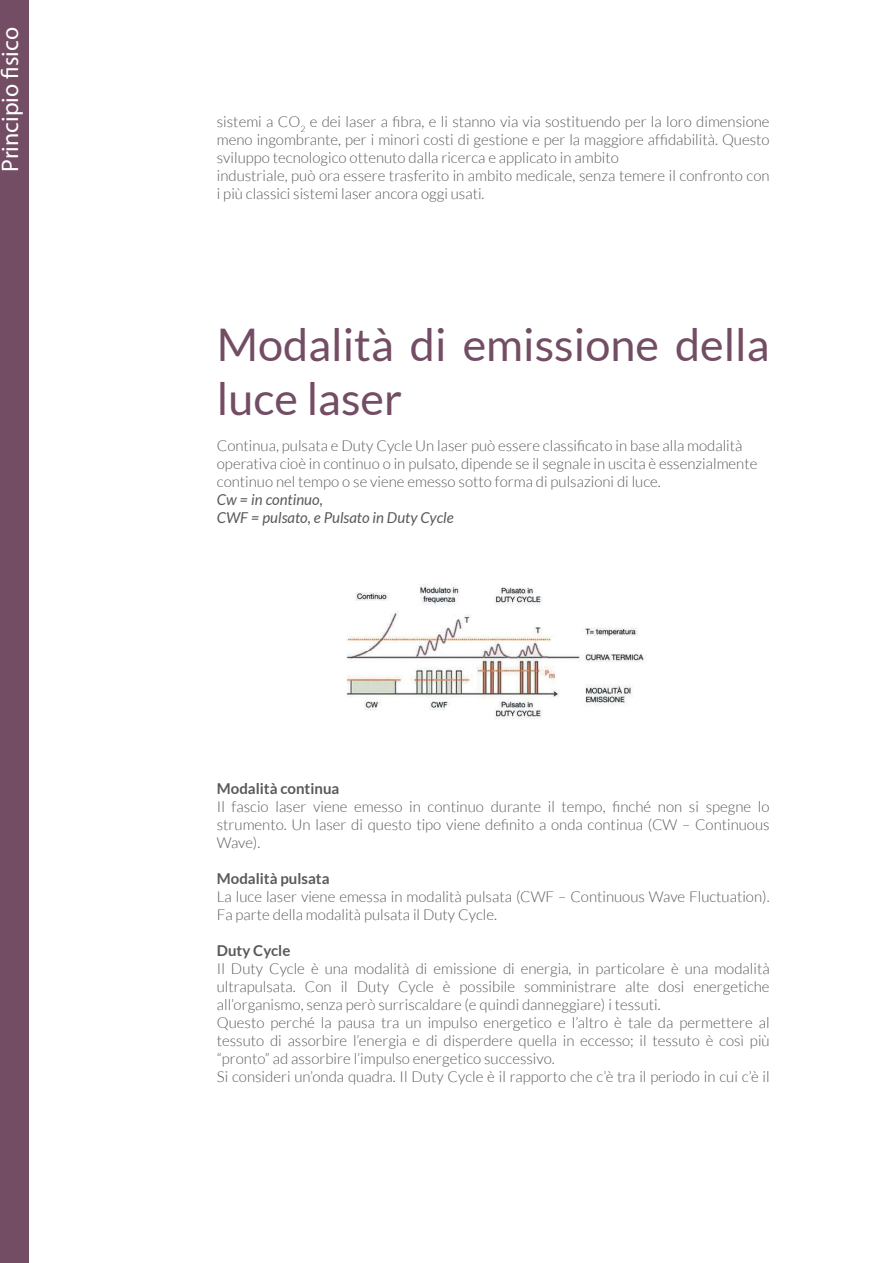
<style>
.page{position:relative;width:893px;height:1263px;background:#fff}
.page>*{position:absolute;margin:0;border:0;box-sizing:border-box;transform-origin:0 0}
.t1{font:45px/54px "Lato";color:#734d63}
.t2{font:24px "Myriad Pro";color:#fff}
.t3{font:300 15px/18px "Lato";color:#58595b}
.t4{font:italic 15px/18px "Lato";color:#58595b}
.t5{font:700 15px "Lato";color:#58595b}
</style>
<div class="page">
<img style="left:346px;top:584px;width:298px;height:136px">
<div style="left:1px;top:0;width:28px;height:1263px;background:#734d63"></div>
<h2 class="t2" style="left:1px;top:172px;width:146px;rotate:-90deg">Principio fisico</h2>
<p class="t3" style="left:217px;top:113px;width:554px">sistemi a CO<sub>2</sub> e dei laser a fibra, e li stanno via via sostituendo per la loro dimensione meno ingombrante, per i minori costi di gestione e per la maggiore affidabilità. Questo sviluppo tecnologico ottenuto dalla ricerca e applicato in ambito<br>industriale, può ora essere trasferito in ambito medicale, senza temere il confronto con i più classici sistemi laser ancora oggi usati.</p>
<h1 class="t1" style="left:217px;top:321px;width:554px">Modalità di emissione della luce laser</h1>
<p class="t3" style="left:217px;top:437px;width:542px">Continua, pulsata e Duty Cycle Un laser può essere classificato in base alla modalità operativa cioè in continuo o in pulsato, dipende se il segnale in uscita è essenzialmente continuo nel tempo o se viene emesso sotto forma di pulsazioni di luce.</p>
<p class="t4" style="left:217px;top:492px;width:238px">Cw = in continuo,<br>CWF = pulsato, e Pulsato in Duty Cycle</p>
<p class="t5" style="left:217px;top:782px;width:124px">Modalità continua</p>
<p class="t3" style="left:217px;top:798px;width:554px;text-align:justify">Il fascio laser viene emesso in continuo durante il tempo, finché non si spegne lo strumento. Un laser di questo tipo viene definito a onda continua (CW – Continuous Wave).</p>
<p class="t5" style="left:217px;top:872px;width:114px">Modalità pulsata</p>
<p class="t3" style="left:217px;top:888px;width:554px">La luce laser viene emessa in modalità pulsata (CWF – Continuous Wave Fluctuation).<br>Fa parte della modalità pulsata il Duty Cycle.</p>
<p class="t5" style="left:217px;top:944px;width:75px">Duty Cycle</p>
<p class="t3" style="left:217px;top:960px;width:554px">Il Duty Cycle è una modalità di emissione di energia, in particolare è una modalità ultrapulsata. Con il Duty Cycle è possibile somministrare alte dosi energetiche all’organismo, senza però surriscaldare (e quindi danneggiare) i tessuti.<br>Questo perché la pausa tra un impulso energetico e l’altro è tale da permettere al tessuto di assorbire l’energia e di disperdere quella in eccesso; il tessuto è così più “pronto” ad assorbire l’impulso energetico successivo.<br>Si consideri un’onda quadra. Il Duty Cycle è il rapporto che c’è tra il periodo in cui c’è il</p>
</div>
